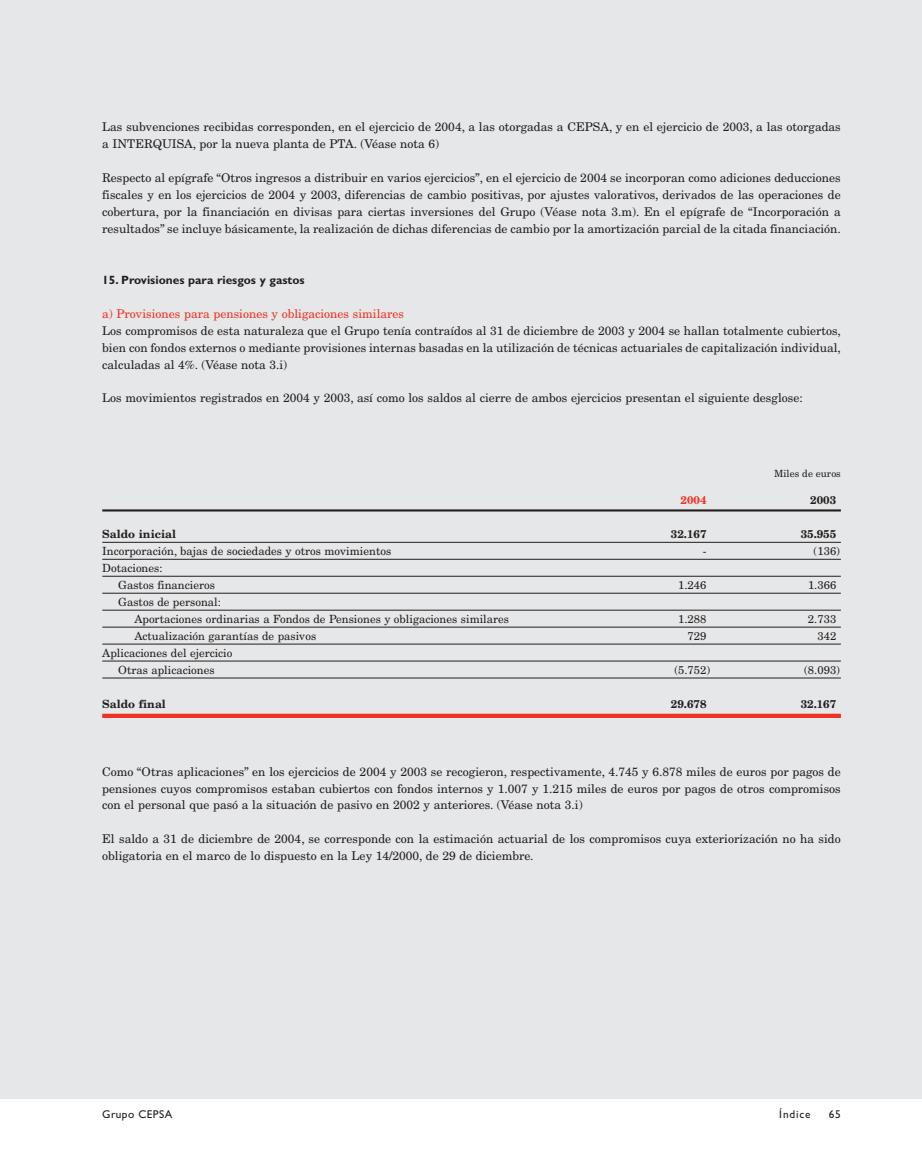
<style>
.page{position:relative;width:922px;height:1150px;background:#fff}
.page>*{position:absolute;margin:0;border:0;box-sizing:border-box;transform-origin:0 0}
.t1{font:12px/17px "New Century Schlbk";color:#231f20;text-align:justify}
.t2{font:12px "New Century Schlbk";color:#ee3224}
.t3{font:700 12px "Gill Sans";color:#231f20}
.t4{font:11.25px/17px "New Century Schlbk";color:#231f20}
.t5{font:700 11.25px "New Century Schlbk";color:#231f20}
.t6{font:11.25px "Gill Sans";letter-spacing:.035em;color:#231f20}
.t7{font:700 11.25px "New Century Schlbk";color:#ee3224}
.t8{font:9.88px "New Century Schlbk";color:#231f20}
</style>
<div class="page">
<div style="left:0;top:0;width:921px;height:1099px;background:#e6e7e8"></div>
<p class="t1" style="left:102px;top:119px;width:739px">Las subvenciones recibidas corresponden, en el ejercicio de 2004, a las otorgadas a CEPSA, y en el ejercicio de 2003, a las otorgadas a INTERQUISA, por la nueva planta de PTA. (Véase nota 6)</p>
<p class="t1" style="left:102px;top:170px;width:739px">Respecto al epígrafe “Otros ingresos a distribuir en varios ejercicios”, en el ejercicio de 2004 se incorporan como adiciones deducciones fiscales y en los ejercicios de 2004 y 2003, diferencias de cambio positivas, por ajustes valorativos, derivados de las operaciones de cobertura, por la financiación en divisas para ciertas inversiones del Grupo (Véase nota 3.m). En el epígrafe de “Incorporación a resultados” se incluye básicamente, la realización de dichas diferencias de cambio por la amortización parcial de la citada financiación.</p>
<p class="t3" style="left:102px;top:275px;width:204px">15. Provisiones para riesgos y gastos</p>
<p class="t2" style="left:102px;top:309px;width:303px">a) Provisiones para pensiones y obligaciones similares</p>
<p class="t1" style="left:102px;top:323px;width:739px">Los compromisos de esta naturaleza que el Grupo tenía contraídos al 31 de diciembre de 2003 y 2004 se hallan totalmente cubiertos, bien con fondos externos o mediante provisiones internas basadas en la utilización de técnicas actuariales de capitalización individual, calculadas al 4%. (Véase nota 3.i)</p>
<p class="t1" style="left:102px;top:390px;width:701px">Los movimientos registrados en 2004 y 2003, así como los saldos al cierre de ambos ejercicios presentan el siguiente desglose:</p>
<p class="t8" style="left:773px;top:470px;width:68px">Miles de euros</p>
<p class="t7" style="left:680px;top:496px;width:27px">2004</p>
<p class="t5" style="left:810px;top:496px;width:27px">2003</p>
<p class="t5" style="left:102px;top:529px;width:75px">Saldo inicial</p>
<p class="t5" style="left:670px;top:529px;width:37px">32.167</p>
<p class="t5" style="left:800px;top:529px;width:37px">35.955</p>
<p class="t4" style="left:102px;top:543px;width:290px">Incorporación, bajas de sociedades y otros movimientos</p>
<p class="t4" style="left:702px;top:543px;width:5px">-</p>
<p class="t4" style="left:813px;top:543px;width:28px">(136)</p>
<p class="t4" style="left:118px;top:560px;width:98px;text-indent:-16px">Dotaciones:<br>Gastos financieros</p>
<p class="t4" style="left:678px;top:577px;width:30px">1.246</p>
<p class="t4" style="left:807px;top:577px;width:30px">1.366</p>
<p class="t4" style="left:134px;top:594px;width:376px;text-indent:-16px">Gastos de personal:<br>Aportaciones ordinarias a Fondos de Pensiones y obligaciones similares</p>
<p class="t4" style="left:678px;top:611px;width:30px">1.288</p>
<p class="t4" style="left:807px;top:611px;width:30px">2.733</p>
<p class="t4" style="left:134px;top:628px;width:183px">Actualización garantías de pasivos</p>
<p class="t4" style="left:687px;top:628px;width:20px">729</p>
<p class="t4" style="left:817px;top:628px;width:20px">342</p>
<p class="t4" style="left:102px;top:645px;width:132px;text-align:center">Aplicaciones del ejercicio<br>Otras aplicaciones</p>
<p class="t4" style="left:674px;top:662px;width:37px">(5.752)</p>
<p class="t4" style="left:803px;top:662px;width:37px">(8.093)</p>
<p class="t5" style="left:102px;top:699px;width:65px">Saldo final</p>
<p class="t5" style="left:670px;top:699px;width:37px">29.678</p>
<p class="t5" style="left:800px;top:699px;width:37px">32.167</p>
<p class="t1" style="left:102px;top:763px;width:739px">Como “Otras aplicaciones” en los ejercicios de 2004 y 2003 se recogieron, respectivamente, 4.745 y 6.878 miles de euros por pagos de pensiones cuyos compromisos estaban cubiertos con fondos internos y 1.007 y 1.215 miles de euros por pagos de otros compromisos con el personal que pasó a la situación de pasivo en 2002 y anteriores. (Véase nota 3.i)</p>
<p class="t1" style="left:102px;top:831px;width:739px">El saldo a 31 de diciembre de 2004, se corresponde con la estimación actuarial de los compromisos cuya exteriorización no ha sido obligatoria en el marco de lo dispuesto en la Ley 14/2000, de 29 de diciembre.</p>
<p class="t6" style="left:102px;top:1110px;width:71px">Grupo CEPSA</p>
<p class="t6" style="left:779px;top:1110px;width:33px">Índice</p>
<p class="t6" style="left:828px;top:1110px;width:14px">65</p>
</div>
